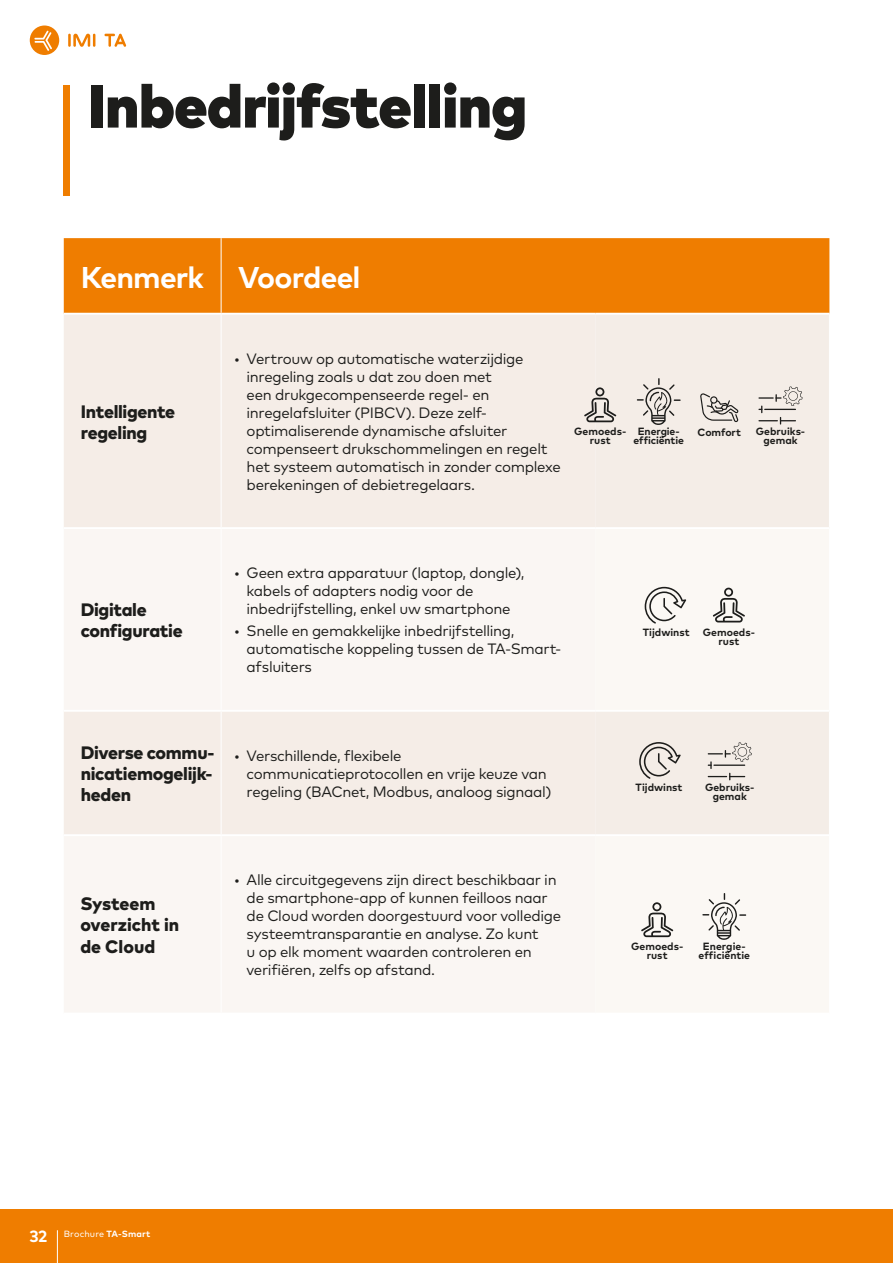
<style>
.page{position:relative;width:893px;height:1263px;background:#fff}
.page>*{position:absolute;margin:0;border:0;box-sizing:border-box;transform-origin:0 0}
.t1{font:900 60.75px "Mark Pro";letter-spacing:-.01em;color:#1d1d1b}
.t2{font:700 30px "Mark Pro";letter-spacing:-.025em;color:#fff}
.t3{font:800 18px/21px "Mark Pro";letter-spacing:-.015em;color:#1d1d1b}
.t4{font:700 16.2px "Mark Pro";color:#fff}
.t5{font:15px/18px "Mark Pro";letter-spacing:-.02em;color:#1d1d1b}
.t6{font:700 10.5px/9px "Mark Pro";color:#1d1d1b;text-align:center}
.t7{font:9px "Mark Pro";letter-spacing:.01em;color:#fff}
.s1{font-weight:700}
</style>
<div class="page">
<div style="left:64px;top:85px;width:6px;height:110px;background:#ef7d00"></div>
<div style="left:64px;top:238px;width:765px;height:75px;background:#ef7d00"></div>
<div style="left:64px;top:315px;width:157px;height:212px;background:#f5ede7"></div>
<div style="left:222px;top:315px;width:373px;height:212px;background:#f5ede7"></div>
<div style="left:595px;top:315px;width:234px;height:212px;background:#f4ede7"></div>
<svg style="left:64px;top:529px;width:531px;height:483px;fill:#faf6f3"></svg>
<svg style="left:595px;top:529px;width:234px;height:483px;fill:#fbf8f4"></svg>
<hr style="left:221px;top:529px;width:1px;height:181px;background:#fff">
<hr style="left:64px;top:710px;width:157px;height:2px;background:#fff">
<hr style="left:221px;top:710px;width:374px;height:2px;background:#fff">
<hr style="left:221px;top:712px;width:1px;height:122px;background:#fff">
<hr style="left:64px;top:834px;width:157px;height:2px;background:#fff">
<hr style="left:221px;top:834px;width:374px;height:2px;background:#fff">
<hr style="left:221px;top:836px;width:1px;height:177px;background:#fff">
<hr style="left:595px;top:710px;width:235px;height:2px;background:#fff">
<hr style="left:595px;top:834px;width:234px;height:2px;background:#fff">
<hr style="left:221px;top:238px;width:1px;height:75px;background:#fff">
<svg style="left:758px;top:386px;width:44px;height:39px;background:#dad4cf"></svg>
<svg style="left:584px;top:387px;width:32px;height:35px"></svg>
<svg style="left:700px;top:393px;width:39px;height:29px"></svg>
<svg style="left:637px;top:378px;width:44px;height:47px;background:#d0cac5"></svg>
<svg style="left:641px;top:902px;width:32px;height:35px"></svg>
<svg style="left:702px;top:893px;width:44px;height:47px"></svg>
<svg style="left:713px;top:588px;width:32px;height:34px"></svg>
<svg style="left:645px;top:587px;width:41px;height:37px"></svg>
<svg style="left:639px;top:742px;width:42px;height:37px;background:#cac5bf"></svg>
<svg style="left:708px;top:742px;width:44px;height:38px;background:#dad3ce"></svg>
<div style="left:0;top:1209px;width:893px;height:54px;background:#ef7d00"></div>
<svg style="left:68px;top:34px;width:27px;height:13px"></svg>
<svg style="left:104px;top:34px;width:22px;height:13px"></svg>
<svg style="left:30px;top:26px;width:29px;height:29px"></svg>
<hr style="left:57px;top:1230px;width:1px;height:33px;background:#fff">
<h1 class="t1" style="left:88px;top:59px;width:441px">Inbedrijfstelling</h1>
<h2 class="t2" style="left:81px;top:254px;width:281px">Kenmerk Voordeel</h2>
<p class="t3" style="left:81px;top:399px;width:96px">Intelligente regeling</p>
<p class="t5" style="left:247px;top:348px;width:316px;text-indent:-13px">• Vertrouw op automatische waterzijdige inregeling zoals u dat zou doen met<br>een drukgecompenseerde regel- en inregelafsluiter (PIBCV). Deze zelf&shy;optimaliserende dynamische afsluiter compenseert drukschommelingen en regelt het systeem automatisch in zonder complexe berekeningen of debietregelaars.</p>
<p class="t6" style="left:574px;top:426px;width:54px">Gemoeds&shy;rust</p>
<p class="t6" style="left:638px;top:426px;width:44px">Energie-</p>
<p class="t6" style="left:698px;top:427px;width:45px">Comfort</p>
<p class="t6" style="left:633px;top:435px;width:52px">efficiëntie</p>
<p class="t6" style="left:756px;top:426px;width:51px">Gebruiks&shy;gemak</p>
<p class="t3" style="left:81px;top:598px;width:103px">Digitale configuratie</p>
<p class="t5" style="left:247px;top:563px;width:279px;text-indent:-13px">• Geen extra apparatuur (laptop, dongle), kabels of adapters nodig voor de inbedrijfstelling, enkel uw smartphone</p>
<p class="t5" style="left:247px;top:621px;width:316px;text-indent:-13px">• Snelle en gemakkelijke inbedrijfstelling, automatische koppeling tussen de TA-Smart&shy;afsluiters</p>
<p class="t3" style="left:81px;top:741px;width:135px;text-align:justify">Diverse commu&shy;nicatiemogelijk&shy;heden</p>
<p class="t5" style="left:247px;top:745px;width:307px;text-indent:-13px">• Verschillende, flexibele communicatieprotocollen en vrije keuze van regeling (BACnet, Modbus, analoog signaal)</p>
<p class="t3" style="left:80px;top:891px;width:100px;line-height:21.6px">Systeem overzicht in de Cloud</p>
<p class="t5" style="left:247px;top:870px;width:316px;text-indent:-13px">• Alle circuitgegevens zijn direct beschikbaar in de smartphone-app of kunnen feilloos naar de Cloud worden doorgestuurd voor volledige systeemtransparantie en analyse. Zo kunt<br>u op elk moment waarden controleren en verifiëren, zelfs op afstand.</p>
<p class="t6" style="left:643px;top:626px;width:48px">Tijdwinst</p>
<p class="t6" style="left:703px;top:626px;width:54px">Gemoeds&shy;rust</p>
<p class="t6" style="left:636px;top:782px;width:48px">Tijdwinst</p>
<p class="t6" style="left:705px;top:782px;width:51px">Gebruiks&shy;gemak</p>
<p class="t6" style="left:631px;top:941px;width:54px">Gemoeds&shy;rust</p>
<p class="t6" style="left:698px;top:941px;width:53px">Energie&shy;efficiëntie</p>
<p class="t4" style="left:29px;top:1223px;width:19px">32</p>
<p class="t7" style="left:64px;top:1226px;width:88px">Brochure <span class="s1">TA-Smart</span></p>
</div>
